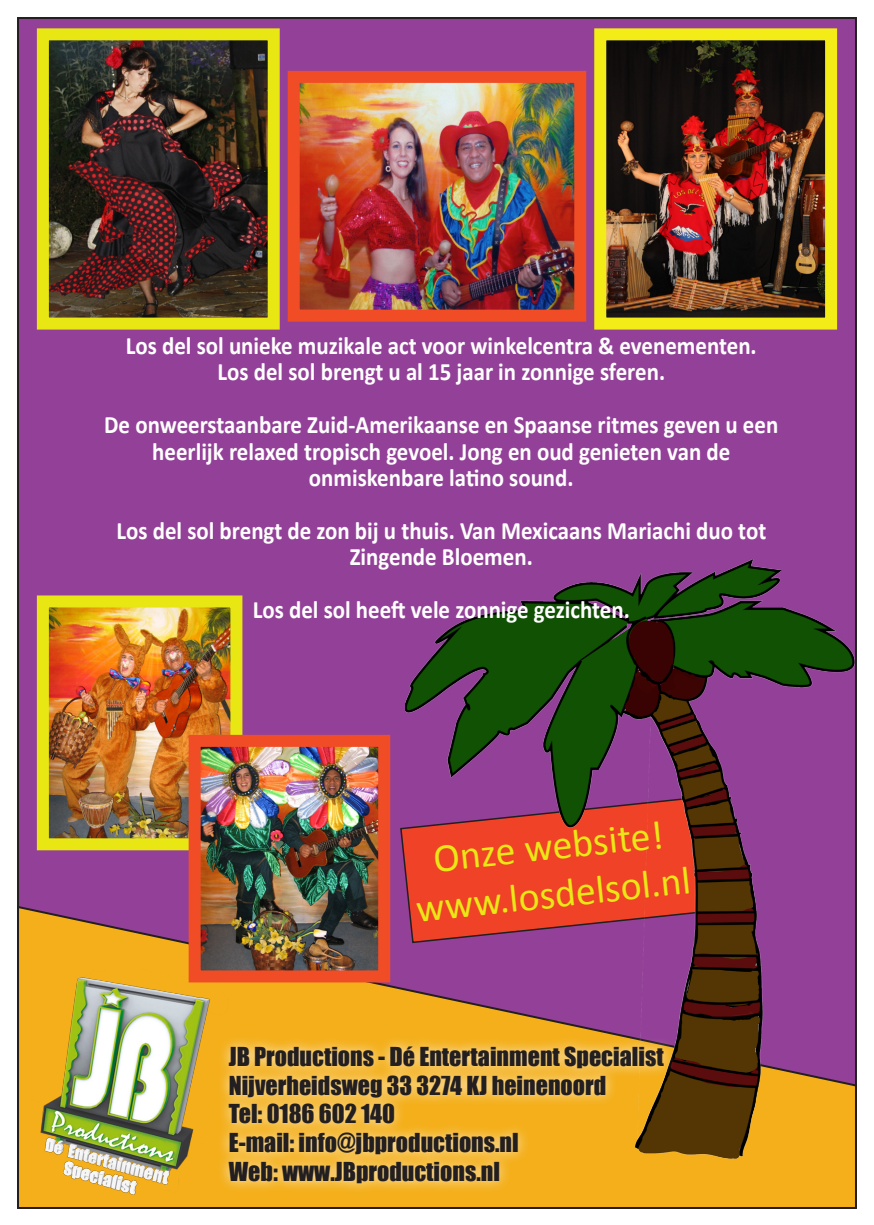
<style>
.page{position:relative;width:874px;height:1225px;background:#fff}
.page>*{position:absolute;margin:0;border:0;box-sizing:border-box;transform-origin:0 0}
.t1{font:40px "Calibri";color:#eae716}
.t2{font:700 25px/26.4px "Calibri";color:#fff;text-align:center;scale:.91 1}
.t3{font:24px/28.8px "Impact";color:#231f20}
</style>
<div class="page">
<div style="left:18px;top:18px;width:837px;height:1189px;background:#934198"></div>
<svg style="left:17px;top:904px;width:840px;height:305px;background:#d89729"></svg>
<img style="left:27px;top:969px;width:201px;height:239px">
<img style="left:607px;top:41px;width:216px;height:275px">
<div style="left:594px;top:28px;width:242px;height:301px;border:12px solid #f4ec17"></div>
<img style="left:405px;top:558px;width:451px;height:600px">
<img style="left:50px;top:608px;width:179px;height:229px">
<div style="left:37px;top:595px;width:205px;height:255px;border:12px solid #e8e613"></div>
<img style="left:201px;top:748px;width:176px;height:221px">
<div style="left:188px;top:735px;width:202px;height:247px;border:12px solid #f04d26"></div>
<img style="left:300px;top:84px;width:273px;height:225px">
<div style="left:287px;top:71px;width:299px;height:251px;border:12px solid #f04d26"></div>
<img style="left:50px;top:41px;width:216px;height:275px">
<div style="left:37px;top:28px;width:242px;height:301px;border:12px solid #e8e613"></div>
<div style="left:217px;top:1034px;width:458px;height:161px;background:#fff;opacity:.75"></div>
<p class="t2" style="left:126px;top:332px;width:694px">Los del sol unieke muzikale act voor winkelcentra &amp; evenementen.</p>
<p class="t2" style="left:217px;top:359px;width:493px">Los del sol brengt u al 15 jaar in zonnige sferen.</p>
<p class="t2" style="left:104px;top:412px;width:741px">De onweerstaanbare Zuid-Amerikaanse en Spaanse ritmes geven u een heerlijk relaxed tropisch gevoel. Jong en oud genieten van de</p>
<p class="t2" style="left:309px;top:464px;width:292px">onmiskenbare latino sound.</p>
<p class="t2" style="left:116px;top:517px;width:715px">Los del sol brengt de zon bij u thuis. Van Mexicaans Mariachi duo tot<br>Zingende Bloemen.</p>
<p class="t2" style="left:252px;top:596px;width:415px">Los del sol heeft vele zonnige gezichten.</p>
<p class="t1" style="left:430px;top:833px;width:233px;rotate:-6deg">Onze website!</p>
<p class="t1" style="left:413px;top:883px;width:277px;rotate:-6deg">www.losdelsol.nl</p>
<p class="t3" style="left:228px;top:1041px;width:436px">JB Productions - Dé Entertainment Specialist<br>Nijverheidsweg 33 3274 KJ heinenoord</p>
<p class="t3" style="left:228px;top:1099px;width:168px">Tel: 0186 602 140</p>
<p class="t3" style="left:228px;top:1127px;width:291px">E-mail: info@jbproductions.nl</p>
<p class="t3" style="left:228px;top:1156px;width:272px">Web: www.JBproductions.nl</p>
</div>
